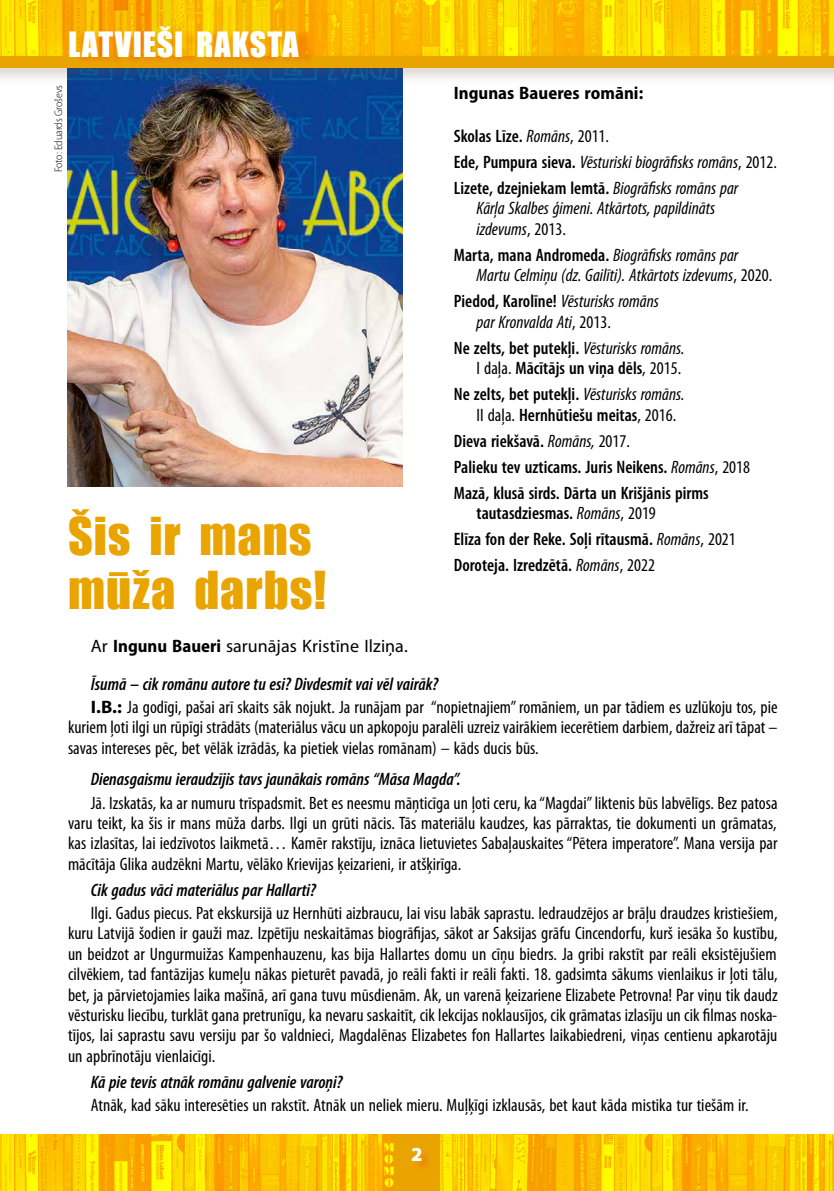
<style>
.page{position:relative;width:834px;height:1191px;background:#fff}
.page>*{position:absolute;margin:0;border:0;box-sizing:border-box;transform-origin:0 0}
.t1{font:48px/54px "Impact";letter-spacing:.02em;color:#eaa400}
.t2{font:32px "Impact";letter-spacing:.03em;color:#fff}
.t3{font:900 20px "Myriad Pro";color:#fff}
.t4{font:condensed 18px/20.4px "Myriad Pro";color:#000;text-align:justify}
.t5{font:600 condensed 18px/26px "Myriad Pro";color:#000}
.t6{font:italic condensed 18px/20.4px "Myriad Pro";color:#000}
.t7{font:italic 600 condensed 18px/37.4px "Myriad Pro";color:#000}
.t8{font:700 semi-condensed 18px "Myriad Pro";color:#000}
.t9{font:300 semi-condensed 11px "Myriad Pro";color:#000}
.s1{font-weight:600;font-style:normal}
.s2{font-style:normal}
.s3{font-weight:400;font-style:italic}
.s4{font-weight:400}
.s5{font-weight:400;font-style:normal;font-stretch:normal}
.s6{font-weight:700;font-style:normal;font-stretch:semi-condensed}
.s7{font-weight:700;font-stretch:normal}
</style>
<div class="page">
<img style="left:68px;top:86px;width:335px;height:400px">
<svg style="left:0;top:1134px;width:833px;height:57px;background:#fbc600"></svg>
<div style="left:394px;top:1134px;width:45px;height:57px;background:#eaa400"></div>
<div style="left:412px;top:1148px;width:21px;height:24px;background:#ed6300;opacity:.5"></div>
<svg style="left:0;top:0;width:833px;height:50px;background:#fbca00"></svg>
<svg style="left:115px;top:0;width:13px;height:24px"></svg>
<svg style="left:62px;top:0;width:39px;height:50px"></svg>
<svg style="left:136px;top:0;width:35px;height:24px"></svg>
<div style="left:0;top:50px;width:833px;height:36px;background:#715741;opacity:.3"></div>
<div style="left:0;top:57px;width:833px;height:11px;background:#eaa400"></div>
<div style="left:74px;top:24px;width:241px;height:42px;background:#ed6300;opacity:.5"></div>
<h2 class="t2" style="left:68px;top:19px;width:232px">LATVIEŠI RAKSTA</h2>
<p class="t9" style="left:53px;top:172px;width:89px;rotate:-90deg">Foto: Eduards Groševs</p>
<p class="t8" style="left:454px;top:82px;width:191px">Ingunas Baueres romāni:</p>
<p class="t6" style="left:454px;top:123px;width:324px;line-height:26px"><span class="s1">Skolas Līze.</span> Romāns<span class="s2">, 2011.<br></span><span class="s1">Ede, Pumpura sieva.</span> Vēsturiski biogrāfisks romāns<span class="s2">, 2012.<br></span><span class="s1">Lizete, dzejniekam lemtā.</span> Biogrāfisks romāns par</p>
<p class="t6" style="left:476px;top:198px;width:240px">Kārļa Skalbes ģimeni. Atkārtots, papildināts izdevums<span class="s2">, 2013.</span></p>
<p class="t6" style="left:476px;top:245px;width:297px;text-indent:-23px"><span class="s1">Marta, mana Andromeda.</span> Biogrāfisks romāns par<br>Martu Celmiņu (dz. Gailīti). Atkārtots izdevums<span class="s2">, 2020.</span></p>
<p class="t6" style="left:476px;top:291px;width:184px;text-indent:-23px"><span class="s1">Piedod, Karolīne!</span> Vēsturisks romāns par Kronvalda Ati<span class="s2">, 2013.</span></p>
<p class="t5" style="left:454px;top:338px;width:232px;line-height:20.4px;text-align:right">Ne zelts, bet putekļi. <span class="s3">Vēsturisks romāns.<br></span><span class="s4">I daļa.</span> Mācītājs un viņa dēls<span class="s4">, 2015.</span></p>
<p class="t5" style="left:476px;top:384px;width:209px;line-height:20.4px;text-indent:-23px">Ne zelts, bet putekļi. <span class="s3">Vēsturisks romāns.<br></span><span class="s4">II daļa.</span> Hernhūtiešu meitas<span class="s4">, 2016.</span></p>
<p class="t5" style="left:454px;top:428px;width:298px">Dieva riekšavā. <span class="s3">Romāns,</span> <span class="s4">2017.<br></span>Palieku tev uzticams. Juris Neikens. <span class="s3">Romāns</span><span class="s4">, 2018<br></span>Mazā, klusā sirds. Dārta un Krišjānis pirms</p>
<p class="t5" style="left:454px;top:500px;width:283px;text-indent:23px">tautasdziesmas. <span class="s3">Romāns</span><span class="s4">, 2019<br></span>Elīza fon der Reke. Soļi rītausmā. <span class="s3">Romāns</span><span class="s4">, 2021<br></span>Doroteja. Izredzētā. <span class="s3">Romāns</span><span class="s4">, 2022</span></p>
<h1 class="t1" style="left:68px;top:508px;width:259px">Šis ir mans mūža darbs!</h1>
<p class="t7" style="left:91px;top:628px;width:349px"><span class="s5">Ar</span> <span class="s6">Ingunu Baueri</span> <span class="s5">sarunājas Kristīne Ilziņa.<br></span>Īsumā – cik romānu autore tu esi? Divdesmit vai vēl vairāk?</p>
<p class="t4" style="left:68px;top:697px;width:711px;text-indent:23px"><span class="s7">I.B.:</span> Ja godīgi, pašai arī skaits sāk nojukt. Ja runājam par “nopietnajiem” romāniem, un par tādiem es uzlūkoju tos, pie kuriem ļoti ilgi un rūpīgi strādāts (materiālus vācu un apkopoju paralēli uzreiz vairākiem iecerētiem darbiem, dažreiz arī tāpat – savas intereses pēc, bet vēlāk izrādās, ka pietiek vielas romānam) – kāds ducis būs.</p>
<p class="t7" style="left:91px;top:761px;width:371px">Dienasgaismu ieraudzījis tavs jaunākais romāns “Māsa Magda”.</p>
<p class="t4" style="left:68px;top:792px;width:711px;text-indent:23px">Jā. Izskatās, ka ar numuru trīspadsmit. Bet es neesmu māņticīga un ļoti ceru, ka “Magdai” liktenis būs labvēlīgs. Bez patosa varu teikt, ka šis ir mans mūža darbs. Ilgi un grūti nācis. Tās materiālu kaudzes, kas pārraktas, tie dokumenti un grāmatas, kas izlasītas, lai iedzīvotos laikmetā… Kamēr rakstīju, iznāca lietuvietes Sabaļauskaites “Pētera imperatore”. Mana versija par mācītāja Glika audzēkni Martu, vēlāko Krievijas ķeizarieni, ir atšķirīga.</p>
<p class="t7" style="left:91px;top:871px;width:227px">Cik gadus vāci materiālus par Hallarti?</p>
<p class="t4" style="left:68px;top:903px;width:711px;text-indent:23px">Ilgi. Gadus piecus. Pat ekskursijā uz Hernhūti aizbraucu, lai visu labāk saprastu. Iedraudzējos ar brāļu draudzes kristiešiem, kuru Latvijā šodien ir gauži maz. Izpētīju neskaitāmas biogrāfijas, sākot ar Saksijas grāfu Cincendorfu, kurš iesāka šo kustību, un beidzot ar Ungurmuižas Kampenhauzenu, kas bija Hallartes domu un cīņu biedrs. Ja gribi rakstīt par reāli eksistējušiem cilvēkiem, tad fantāzijas kumeļu nākas pieturēt pavadā, jo reāli fakti ir reāli fakti. 18. gadsimta sākums vienlaikus ir ļoti tālu, bet, ja pārvietojamies laika mašīnā, arī gana tuvu mūsdienām. Ak, un varenā ķeizariene Elizabete Petrovna! Par viņu tik daudz vēsturisku liecību, turklāt gana pretrunīgu, ka nevaru saskaitīt, cik lekcijas noklausījos, cik grāmatas izlasīju un cik filmas noska&shy;tījos, lai saprastu savu versiju par šo valdnieci, Magdalēnas Elizabetes fon Hallartes laikabiedreni, viņas centienu apkarotāju un apbrīnotāju vienlaicīgi.</p>
<p class="t7" style="left:91px;top:1063px;width:253px">Kā pie tevis atnāk romānu galvenie varoņi?</p>
<p class="t4" style="left:91px;top:1095px;width:659px">Atnāk, kad sāku interesēties un rakstīt. Atnāk un neliek mieru. Muļķīgi izklausās, bet kaut kāda mistika tur tiešām ir.</p>
<p class="t3" style="left:411px;top:1143px;width:13px">2</p>
</div>
